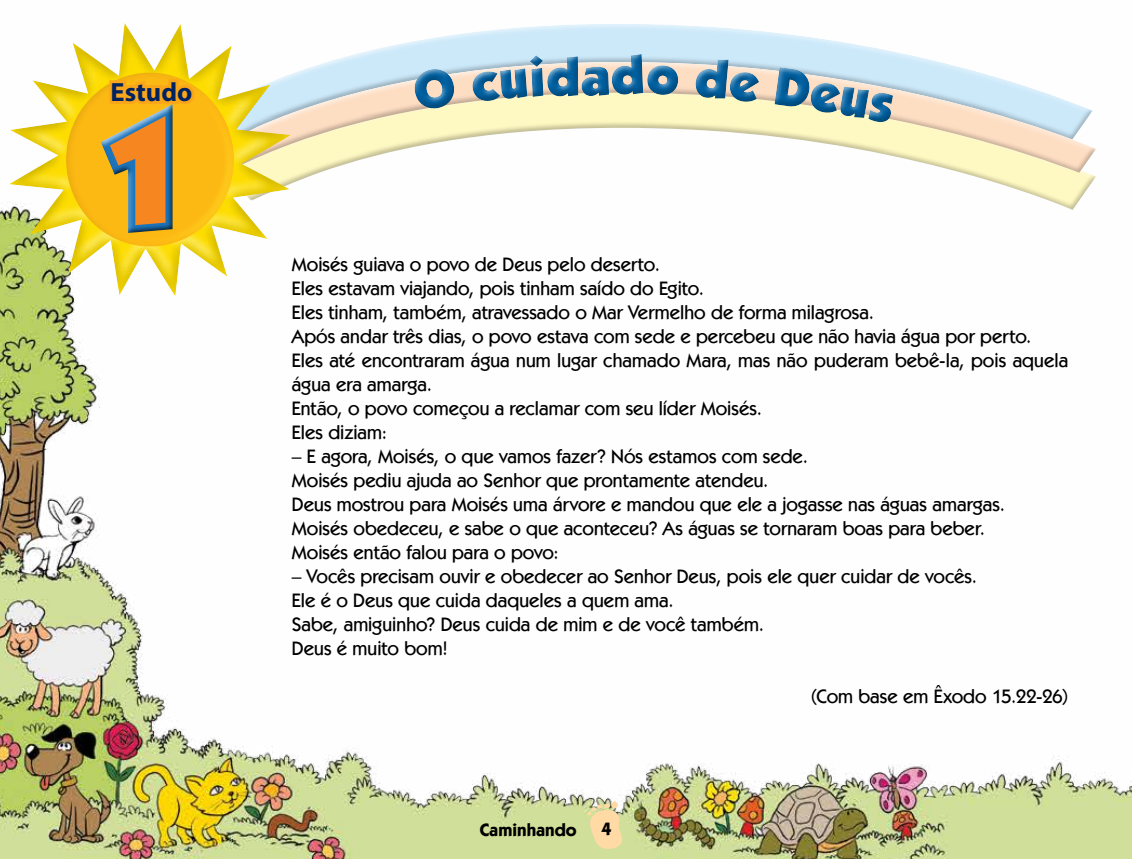
<style>
.page{position:relative;width:1132px;height:859px;background:#fff}
.page>*{position:absolute;margin:0;border:0;box-sizing:border-box;transform-origin:0 0}
.t1{font:900 150px "Kabel IT Cby BT";color:#f6861f}
.t2{font:700 26.4px "Myriad Pro";color:#002260}
.t3{font:500 19.5px/24px "Kabel IT Cby BT";color:#000}
.t4{font:700 18px "Kabel IT Cby BT";color:#000}
</style>
<div class="page">
<img style="left:0;top:298px;width:1131px;height:561px">
<svg style="left:587px;top:801px;width:35px;height:49px;background:#ebd8a2"></svg>
<svg style="left:304px;top:178px;width:791px;height:32px"></svg>
<svg style="left:370px;top:24px;width:481px;height:27px"></svg>
<svg style="left:304px;top:51px;width:707px;height:31px;fill:#cee9fa"></svg>
<svg style="left:304px;top:82px;width:792px;height:96px"></svg>
<div style="left:0;top:42px;width:304px;height:256px;background:#fff;opacity:.75"></div>
<div style="left:1px;top:14px;width:297px;height:284px;background:#000;opacity:.73"></div>
<div style="left:113px;top:77px;width:134px;height:170px;background:#fcaf1a;opacity:.35"></div>
<div style="left:56px;top:64px;width:177px;height:183px;background:#000;opacity:.75"></div>
<svg style="left:91px;top:14px;width:106px;height:227px"></svg>
<div style="left:93px;top:97px;width:85px;height:139px;background:#fff;opacity:.75"></div>
<div style="left:98px;top:101px;width:83px;height:141px;background:#000;opacity:.75"></div>
<svg style="left:411px;top:51px;width:489px;height:79px;background:#f0ebbf"></svg>
<svg style="left:406px;top:44px;width:491px;height:80px;background:#e6e3d0"></svg>
<h2 class="t2" style="left:111px;top:75px;width:83px">Estudo</h2>
<h1 class="t1" style="left:103px;top:79px;width:86px">1</h1>
<p class="t3" style="left:292px;top:252px;width:777px">Moisés guiava o povo de Deus pelo deserto.<br>Eles estavam viajando, pois tinham saído do Egito.<br>Eles tinham, também, atravessado o Mar Vermelho de forma milagrosa.<br>Após andar três dias, o povo estava com sede e percebeu que não havia água por perto.<br>Eles até encontraram água num lugar chamado Mara, mas não puderam bebê-la, pois aquela água era amarga.<br>Então, o povo começou a reclamar com seu líder Moisés.<br>Eles diziam:</p>
<p class="t3" style="left:292px;top:444px;width:714px">– E agora, Moisés, o que vamos fazer? Nós estamos com sede.<br>Moisés pediu ajuda ao Senhor que prontamente atendeu.<br>Deus mostrou para Moisés uma árvore e mandou que ele a jogasse nas águas amargas.<br>Moisés obedeceu, e sabe o que aconteceu? As águas se tornaram boas para beber.<br>Moisés então falou para o povo:</p>
<p class="t3" style="left:292px;top:564px;width:686px">– Vocês precisam ouvir e obedecer ao Senhor Deus, pois ele quer cuidar de vocês.<br>Ele é o Deus que cuida daqueles a quem ama.<br>Sabe, amiguinho? Deus cuida de mim e de você também.<br>Deus é muito bom!</p>
<p class="t3" style="left:810px;top:684px;width:258px">(Com base em Êxodo 15.22-26)</p>
<p class="t4" style="left:479px;top:818px;width:98px">Caminhando</p>
<p class="t4" style="left:601px;top:818px;width:12px">4</p>
</div>
